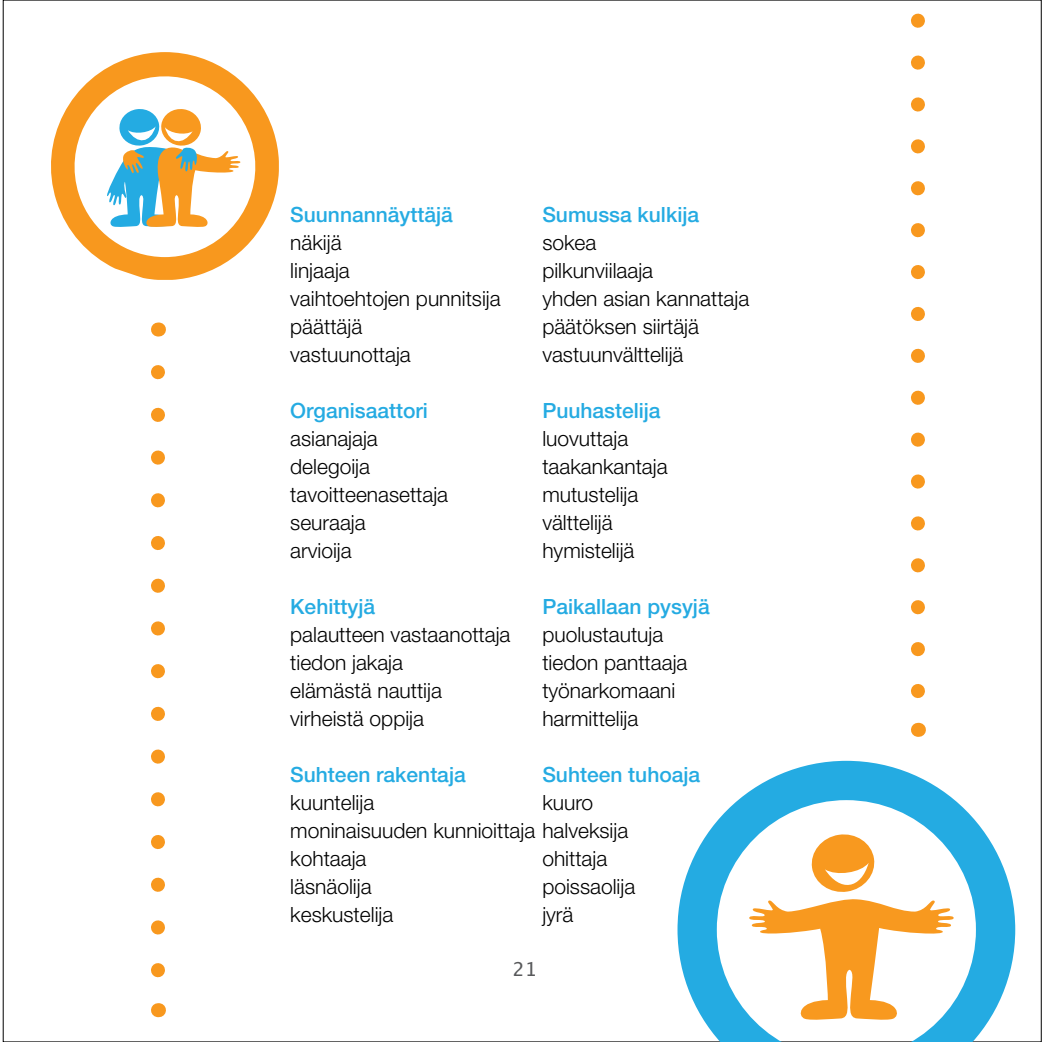
<style>
.page{position:relative;width:1042px;height:1042px;background:#fff}
.page>*{position:absolute;margin:0;border:0;box-sizing:border-box;transform-origin:0 0}
.t1{font:300 21px/28px "Helvetica Neue LT Std";color:#000}
.t2{font:500 21px "Helvetica Neue LT Std";color:#25abe2}
.t3{font:19.25px "Lucida Grande";color:#58595b}
</style>
<div class="page">
<svg style="left:51px;top:52px;width:228px;height:228px"></svg>
<svg style="left:911px;top:21px;width:14px;height:677px"></svg>
<svg style="left:918px;top:723px;width:1px;height:14px"></svg>
<svg style="left:151px;top:372px;width:14px;height:606px"></svg>
<svg style="left:158px;top:322px;width:1px;height:14px"></svg>
<svg style="left:158px;top:1003px;width:1px;height:14px"></svg>
<svg style="left:677px;top:761px;width:338px;height:281px"></svg>
<p class="t2" style="left:290px;top:202px;width:164px">Suunnannäyttäjä</p>
<p class="t2" style="left:542px;top:202px;width:158px">Sumussa kulkija</p>
<p class="t1" style="left:290px;top:228px;width:53px">näkijä</p>
<p class="t1" style="left:542px;top:228px;width:56px">sokea</p>
<p class="t1" style="left:290px;top:256px;width:61px">linjaaja</p>
<p class="t1" style="left:542px;top:256px;width:112px">pilkunviilaaja</p>
<p class="t1" style="left:290px;top:284px;width:212px">vaihtoehtojen punnitsija</p>
<p class="t1" style="left:542px;top:284px;width:208px">yhden asian kannattaja</p>
<p class="t1" style="left:290px;top:312px;width:73px">päättäjä</p>
<p class="t1" style="left:542px;top:312px;width:158px">päätöksen siirtäjä</p>
<p class="t1" style="left:290px;top:340px;width:122px">vastuunottaja</p>
<p class="t1" style="left:542px;top:340px;width:143px">vastuunvälttelijä</p>
<p class="t2" style="left:290px;top:398px;width:139px">Organisaattori</p>
<p class="t2" style="left:542px;top:398px;width:120px">Puuhastelija</p>
<p class="t1" style="left:290px;top:424px;width:89px">asianajaja</p>
<p class="t1" style="left:542px;top:424px;width:87px">luovuttaja</p>
<p class="t1" style="left:290px;top:452px;width:81px">delegoija</p>
<p class="t1" style="left:542px;top:452px;width:127px">taakankantaja</p>
<p class="t1" style="left:290px;top:480px;width:159px">tavoitteenasettaja</p>
<p class="t1" style="left:542px;top:480px;width:98px">mutustelija</p>
<p class="t1" style="left:290px;top:508px;width:77px">seuraaja</p>
<p class="t1" style="left:542px;top:508px;width:72px">välttelijä</p>
<p class="t1" style="left:290px;top:536px;width:63px">arvioija</p>
<p class="t1" style="left:542px;top:536px;width:94px">hymistelijä</p>
<p class="t2" style="left:290px;top:594px;width:86px">Kehittyjä</p>
<p class="t2" style="left:542px;top:594px;width:169px">Paikallaan pysyjä</p>
<p class="t1" style="left:290px;top:620px;width:222px">palautteen vastaanottaja</p>
<p class="t1" style="left:542px;top:620px;width:122px">puolustautuja</p>
<p class="t1" style="left:290px;top:648px;width:114px">tiedon jakaja</p>
<p class="t1" style="left:542px;top:648px;width:147px">tiedon panttaaja</p>
<p class="t1" style="left:290px;top:676px;width:153px">elämästä nauttija</p>
<p class="t1" style="left:542px;top:676px;width:135px">työnarkomaani</p>
<p class="t1" style="left:290px;top:704px;width:135px">virheistä oppija</p>
<p class="t1" style="left:542px;top:704px;width:98px">harmittelija</p>
<p class="t2" style="left:290px;top:762px;width:177px">Suhteen rakentaja</p>
<p class="t2" style="left:542px;top:762px;width:159px">Suhteen tuhoaja</p>
<p class="t1" style="left:290px;top:788px;width:85px">kuuntelija</p>
<p class="t1" style="left:290px;top:788px;width:339px;text-indent:252px">kuuro moninaisuuden kunnioittaja halveksija kohtaaja</p>
<p class="t1" style="left:542px;top:844px;width:66px">ohittaja</p>
<p class="t1" style="left:290px;top:872px;width:83px">läsnäolija</p>
<p class="t1" style="left:542px;top:872px;width:94px">poissaolija</p>
<p class="t1" style="left:290px;top:900px;width:105px">keskustelija</p>
<p class="t1" style="left:542px;top:900px;width:33px">jyrä</p>
<p class="t3" style="left:512px;top:958px;width:26px">21</p>
</div>
